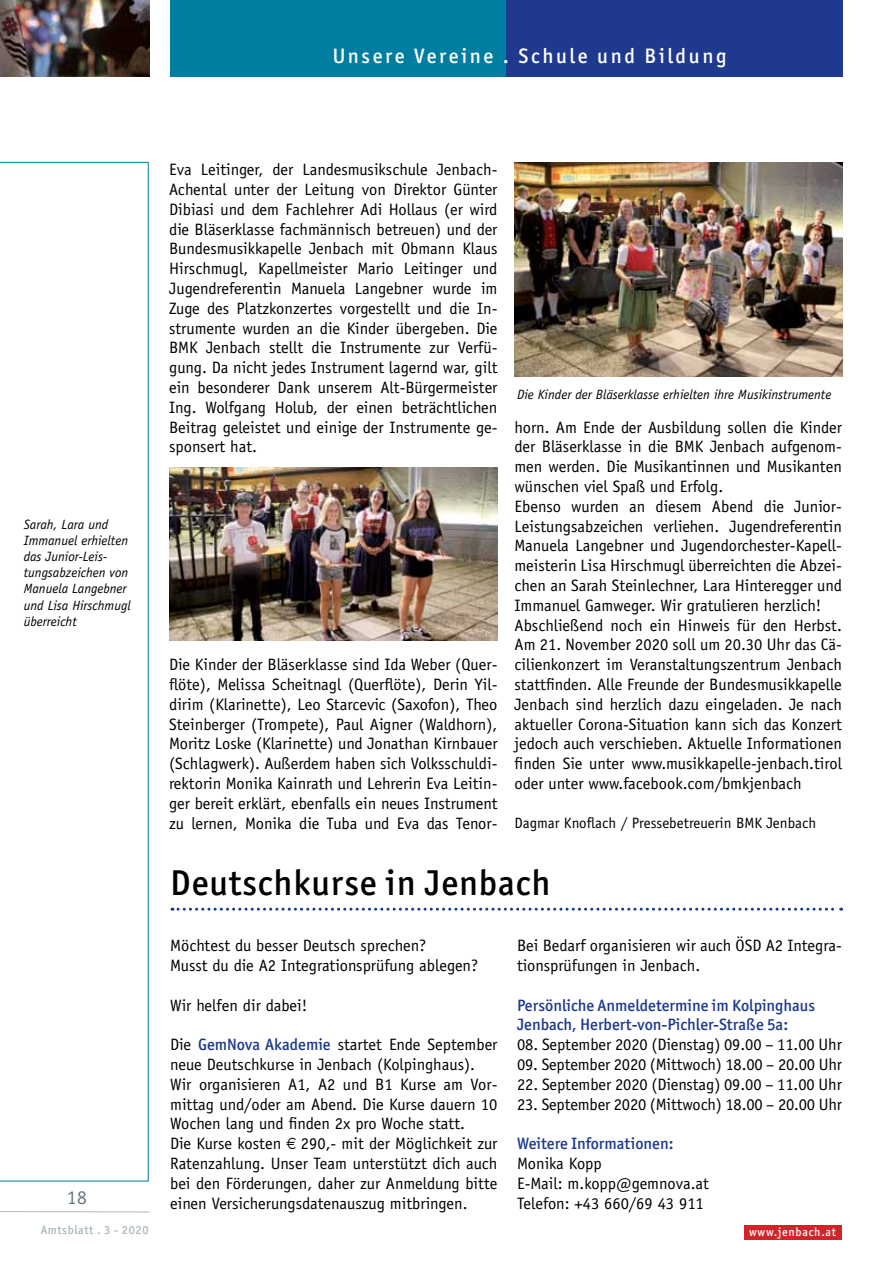
<style>
.page{position:relative;width:893px;height:1263px;background:#fff}
.page>*{position:absolute;margin:0;border:0;box-sizing:border-box;transform-origin:0 0}
.t1{font:500 36px "Officina San ITC";letter-spacing:.025em;color:#000}
.t2{font:500 21px "Officina San ITC";letter-spacing:.125em;color:#fff}
.t3{font:19.5px "Officina San ITC";color:#647883}
.t4{font:16.5px/19.8px "Officina Sans";color:#000}
.t5{font:500 16.5px/19.8px "Officina San ITC";color:#1e398d}
.t6{font:15px "Officina Sans";color:#000}
.t7{font:italic 13.5px/16.2px "Officina Sans";color:#000}
.t8{font:500 12px "Officina San ITC";letter-spacing:.05em;color:#a8b6bf}
.t9{font:500 12px "Officina San ITC";letter-spacing:.06em;color:#fff}
.s1{font-family:"Officina San ITC";font-weight:500;color:#1e398d}
.s2{font-family:"Euro Sans"}
</style>
<div class="page">
<div style="left:744px;top:1225px;width:98px;height:14px;background:#d2232a"></div>
<div style="left:170px;top:0;width:336px;height:77px;background:#007ea2"></div>
<img style="left:0;top:0;width:149px;height:77px">
<hr style="left:0;top:1211px;width:149px;height:1px;background:#a8b6bf">
<img style="left:169px;top:468px;width:328px;height:173px">
<svg style="left:0;top:162px;width:149px;height:1019px"></svg>
<img style="left:515px;top:163px;width:327px;height:214px">
<svg style="left:172px;top:908px;width:670px;height:3px"></svg>
<div style="left:506px;top:0;width:336px;height:77px;background:#1e398d"></div>
<p class="t2" style="left:333px;top:43px;width:395px">Unsere Vereine . Schule und Bildung</p>
<p class="t7" style="left:24px;top:516px;width:108px">Sarah, Lara und<br>Immanuel erhielten das Junior-Leis&shy;tungsabzeichen von<br>Manuela Langebner und Lisa Hirschmugl überreicht</p>
<p class="t3" style="left:67px;top:1186px;width:22px">18</p>
<p class="t8" style="left:41px;top:1222px;width:109px">Amtsblatt . 3 - 2020</p>
<p class="t4" style="left:169px;top:160px;width:330px;text-align:justify">Eva Leitinger, der Landesmusikschule Jenbach-Achental unter der Leitung von Direktor Günter Dibiasi und dem Fachlehrer Adi Hollaus (er wird die Bläserklasse fachmännisch betreuen) und der Bundesmusikkapelle Jenbach mit Obmann Klaus Hirschmugl, Kapellmeister Mario Leitinger und Jugendreferentin Manuela Langebner wurde im Zuge des Platzkonzertes vorgestellt und die In&shy;strumente wurden an die Kinder übergeben. Die BMK Jenbach stellt die Instrumente zur Verfü&shy;gung. Da nicht jedes Instrument lagernd war, gilt ein besonderer Dank unserem Alt-Bürgermeister Ing. Wolfgang Holub, der einen beträchtlichen Beitrag geleistet und einige der Instrumente ge&shy;sponsert hat.</p>
<p class="t7" style="left:517px;top:386px;width:316px">Die Kinder der Bläserklasse erhielten ihre Musikinstrumente</p>
<p class="t4" style="left:514px;top:417px;width:329px">horn. Am Ende der Ausbildung sollen die Kinder der Bläserklasse in die BMK Jenbach aufgenom&shy;men werden. Die Musikantinnen und Musikanten wünschen viel Spaß und Erfolg.<br>Ebenso wurden an diesem Abend die Junior-Leistungsabzeichen verliehen. Jugendreferentin Manuela Langebner und Jugendorchester-Kapell&shy;meisterin Lisa Hirschmugl überreichten die Abzei&shy;chen an Sarah Steinlechner, Lara Hinteregger und Immanuel Gamweger. Wir gratulieren herzlich!<br>Abschließend noch ein Hinweis für den Herbst.<br>Am 21. November 2020 soll um 20.30 Uhr das Cä&shy;cilienkonzert im Veranstaltungszentrum Jenbach stattfinden. Alle Freunde der Bundesmusikkapelle Jenbach sind herzlich dazu eingeladen. Je nach aktueller Corona-Situation kann sich das Konzert jedoch auch verschieben. Aktuelle Informationen finden Sie unter www.musikkapelle-jenbach.tirol oder unter www.facebook.com/bmkjenbach</p>
<p class="t6" style="left:514px;top:814px;width:303px">Dagmar Knoflach / Pressebetreuerin BMK Jenbach</p>
<h1 class="t1" style="left:170px;top:862px;width:382px">Deutschkurse in Jenbach</h1>
<p class="t4" style="left:169px;top:655px;width:330px;text-align:justify">Die Kinder der Bläserklasse sind Ida Weber (Quer&shy;flöte), Melissa Scheitnagl (Querflöte), Derin Yil&shy;dirim (Klarinette), Leo Starcevic (Saxofon), Theo Steinberger (Trompete), Paul Aigner (Waldhorn), Moritz Loske (Klarinette) und Jonathan Kirnbauer (Schlagwerk). Außerdem haben sich Volksschuldi&shy;rektorin Monika Kainrath und Lehrerin Eva Leitin&shy;ger bereit erklärt, ebenfalls ein neues Instrument zu lernen, Monika die Tuba und Eva das Tenor-</p>
<p class="t4" style="left:170px;top:936px;width:310px">Möchtest du besser Deutsch sprechen?<br>Musst du die A2 Integrationsprüfung ablegen?</p>
<p class="t4" style="left:170px;top:995px;width:139px">Wir helfen dir dabei!</p>
<p class="t4" style="left:170px;top:1035px;width:329px">Die <span class="s1">GemNova Akademie</span> startet Ende September neue Deutschkurse in Jenbach (Kolpinghaus).<br>Wir organisieren A1, A2 und B1 Kurse am Vor&shy;mittag und/oder am Abend. Die Kurse dauern 10<br>Wochen lang und finden 2x pro Woche statt.<br>Die Kurse kosten <span class="s2">€</span> 290,- mit der Möglichkeit zur Ratenzahlung. Unser Team unterstützt dich auch bei den Förderungen, daher zur Anmeldung bitte einen Versicherungsdatenauszug mitbringen.</p>
<p class="t4" style="left:517px;top:936px;width:326px">Bei Bedarf organisieren wir auch ÖSD A2 Integra&shy;tionsprüfungen in Jenbach.</p>
<p class="t5" style="left:517px;top:995px;width:299px">Persönliche Anmeldetermine im Kolpinghaus<br>Jenbach, Herbert-von-Pichler-Straße 5a:</p>
<p class="t4" style="left:517px;top:1035px;width:326px">08. September 2020 (Dienstag) 09.00 – 11.00 Uhr</p>
<p class="t4" style="left:517px;top:1054px;width:326px">09. September 2020 (Mittwoch) 18.00 – 20.00 Uhr</p>
<p class="t4" style="left:517px;top:1074px;width:326px">22. September 2020 (Dienstag) 09.00 – 11.00 Uhr</p>
<p class="t4" style="left:517px;top:1094px;width:326px">23. September 2020 (Mittwoch) 18.00 – 20.00 Uhr</p>
<p class="t5" style="left:517px;top:1133px;width:158px">Weitere Informationen:</p>
<p class="t4" style="left:517px;top:1153px;width:193px">Monika Kopp<br>E-Mail: m.kopp@gemnova.at<br>Telefon: +43 660/69 43 911</p>
<p class="t9" style="left:749px;top:1225px;width:88px">www.jenbach.at</p>
</div>
